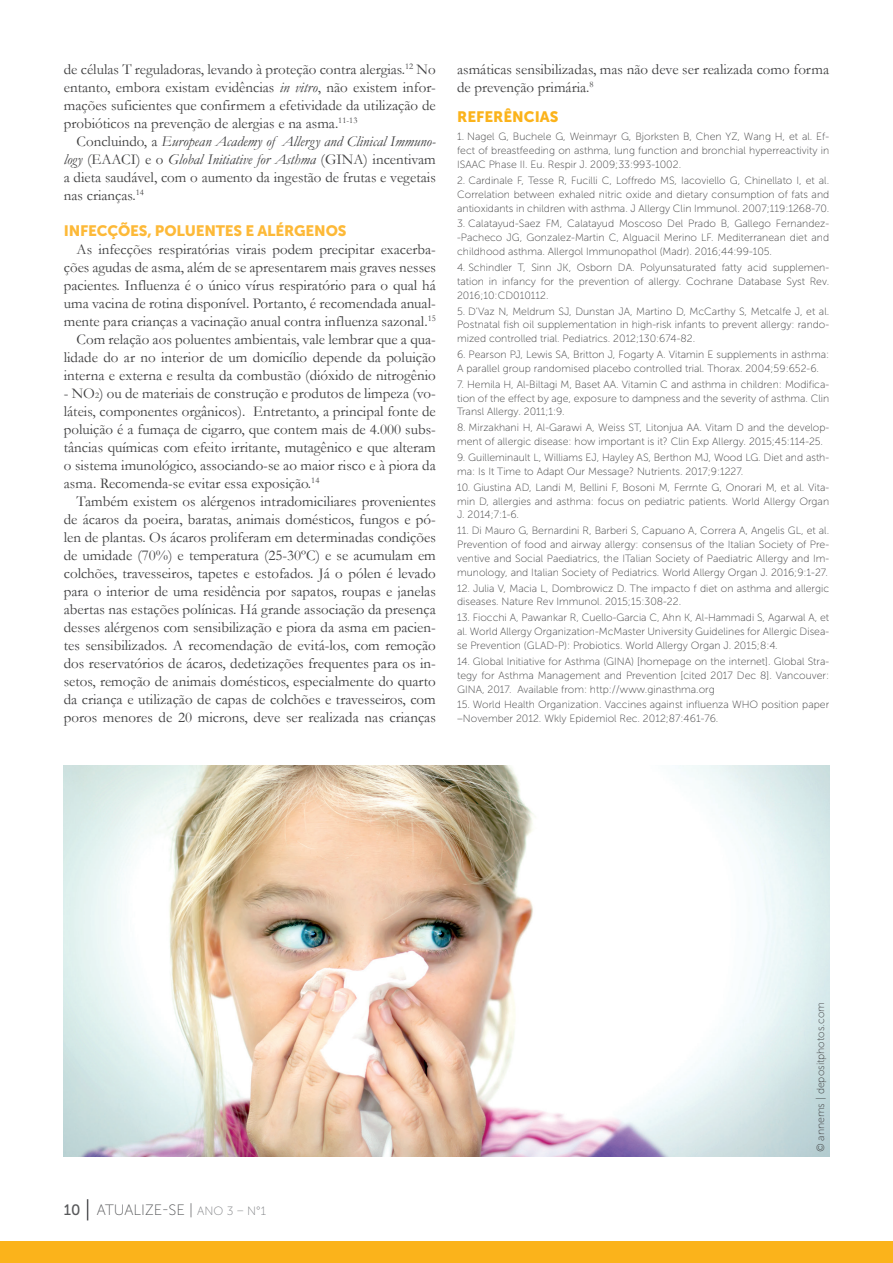
<style>
.page{position:relative;width:893px;height:1263px;background:#fff}
.page>*{position:absolute;margin:0;border:0;box-sizing:border-box;transform-origin:0 0}
.texto{font:15px/18px "Garamond";color:#3e3e3f;text-align:justify}
.texto-2{font:15px "Museo Sans 900";letter-spacing:-.01em;color:#fdb938}
.t1{font:15px "Museo Sans 100";color:#57585a}
.TIT_REFERENCIAS{font:15px "Museo Sans 900";color:#fbb31b}
.fonte{font:10.5px/13.8px "Museo Sans 100";color:#3e3e3f;text-align:justify}
.s1{font-style:italic}
.s2{font-size:8.7px}
.s3{font-family:"Museo Sans 500"}
.s4{font-size:12px;color:#808285}
</style>
<div class="page">
<svg style="left:87px;top:1199px;width:1px;height:21px"></svg>
<div style="left:0;top:1242px;width:893px;height:21px;background:#fbb31b"></div>
<img style="left:64px;top:765px;width:765px;height:392px">
<p class="texto" style="left:64px;top:59px;width:374px">de células T reguladoras, levando à proteção contra alergias.<sup>12</sup> No entanto, embora existam evidências <span class="s1">in vitro</span>, não existem infor&shy;mações suficientes que confirmem a efetividade da utilização de probióticos na prevenção de alergias e na asma.<sup>11-13</sup></p>
<p class="texto" style="left:64px;top:131px;width:374px;text-indent:13px">Concluindo, a <span class="s1">European Academy of Allergy and Clinical Immuno&shy;logy</span> (EAACI) e o <span class="s1">Global Initiative for Asthma</span> (GINA) incentivam a dieta saudável, com o aumento da ingestão de frutas e vegetais nas crianças.<sup>14</sup></p>
<p class="texto-2" style="left:64px;top:222px;width:284px">INFECÇÕES, POLUENTES E ALÉRGENOS</p>
<p class="texto" style="left:64px;top:239px;width:374px;text-indent:13px">As infecções respiratórias virais podem precipitar exacerba&shy;ções agudas de asma, além de se apresentarem mais graves nesses pacientes. Influenza é o único vírus respiratório para o qual há uma vacina de rotina disponível. Portanto, é recomendada anual&shy;mente para crianças a vacinação anual contra influenza sazonal.<sup>15</sup></p>
<p class="texto" style="left:64px;top:329px;width:374px;text-indent:13px">Com relação aos poluentes ambientais, vale lembrar que a qua&shy;lidade do ar no interior de um domicílio depende da poluição interna e externa e resulta da combustão (dióxido de nitrogênio</p>
<p class="texto" style="left:64px;top:383px;width:374px">- NO<span class="s2">2</span>) ou de materiais de construção e produtos de limpeza (vo&shy;láteis, componentes orgânicos). Entretanto, a principal fonte de poluição é a fumaça de cigarro, que contem mais de 4.000 subs&shy;tâncias químicas com efeito irritante, mutagênico e que alteram o sistema imunológico, associando-se ao maior risco e à piora da asma. Recomenda-se evitar essa exposição.<sup>14</sup></p>
<p class="texto" style="left:64px;top:491px;width:374px;text-indent:13px">Também existem os alérgenos intradomiciliares provenientes de ácaros da poeira, baratas, animais domésticos, fungos e pó&shy;len de plantas. Os ácaros proliferam em determinadas condições de umidade (70%) e temperatura (25-30ºC) e se acumulam em colchões, travesseiros, tapetes e estofados. Já o pólen é levado para o interior de uma residência por sapatos, roupas e janelas abertas nas estações polínicas. Há grande associação da presença desses alérgenos com sensibilização e piora da asma em pacien&shy;tes sensibilizados. A recomendação de evitá-los, com remoção dos reservatórios de ácaros, dedetizações frequentes para os in&shy;setos, remoção de animais domésticos, especialmente do quarto da criança e utilização de capas de colchões e travesseiros, com poros menores de 20 microns, deve ser realizada nas crianças</p>
<p class="texto" style="left:457px;top:59px;width:374px">asmáticas sensibilizadas, mas não deve ser realizada como forma de prevenção primária.<sup>8</sup></p>
<p class="TIT_REFERENCIAS" style="left:457px;top:109px;width:103px">REFERÊNCIAS</p>
<p class="fonte" style="left:457px;top:130px;width:374px">1. Nagel G, Buchele G, Weinmayr G, Bjorksten B, Chen YZ, Wang H, et al. Ef&shy;fect of breastfeeding on asthma, lung function and bronchial hyperreactivity in ISAAC Phase II. Eu. Respir J. 2009;33:993-1002.</p>
<p class="fonte" style="left:457px;top:174px;width:374px">2. Cardinale F, Tesse R, Fucilli C, Loffredo MS, Iacoviello G, Chinellato I, et al.<br>Correlation between exhaled nitric oxide and dietary consumption of fats and antioxidants in children with asthma. J Allergy Clin Immunol. 2007;119:1268-70.</p>
<p class="fonte" style="left:457px;top:217px;width:374px">3. Calatayud-Saez FM, Calatayud Moscoso Del Prado B, Gallego Fernandez--Pacheco JG, Gonzalez-Martin C, Alguacil Merino LF. Mediterranean diet and childhood asthma. Allergol Immunopathol (Madr). 2016;44:99-105.</p>
<p class="fonte" style="left:457px;top:261px;width:374px">4. Schindler T, Sinn JK, Osborn DA. Polyunsaturated fatty acid supplemen&shy;tation in infancy for the prevention of allergy. Cochrane Database Syst Rev.<br>2016;10:CD010112.</p>
<p class="fonte" style="left:457px;top:304px;width:374px">5. D’Vaz N, Meldrum SJ, Dunstan JA, Martino D, McCarthy S, Metcalfe J, et al.<br>Postnatal fish oil supplementation in high-risk infants to prevent allergy: rando&shy;mized controlled trial. Pediatrics. 2012;130:674-82.</p>
<p class="fonte" style="left:457px;top:348px;width:374px">6. Pearson PJ, Lewis SA, Britton J, Fogarty A. Vitamin E supplements in asthma:<br>A parallel group randomised placebo controlled trial. Thorax. 2004;59:652-6.</p>
<p class="fonte" style="left:457px;top:377px;width:374px">7. Hemila H, Al-Biltagi M, Baset AA. Vitamin C and asthma in children: Modifica&shy;tion of the effect by age, exposure to dampness and the severity of asthma. Clin Transl Allergy. 2011;1:9.</p>
<p class="fonte" style="left:457px;top:421px;width:374px">8. Mirzakhani H, Al-Garawi A, Weiss ST, Litonjua AA. Vitam D and the develop&shy;ment of allergic disease: how important is it? Clin Exp Allergy. 2015;45:114-25.</p>
<p class="fonte" style="left:457px;top:451px;width:374px">9. Guilleminault L, Williams EJ, Hayley AS, Berthon MJ, Wood LG. Diet and asth&shy;ma: Is It Time to Adapt Our Message? Nutrients. 2017;9:1227.</p>
<p class="fonte" style="left:457px;top:480px;width:374px">10. Giustina AD, Landi M, Bellini F, Bosoni M, Ferrnte G, Onorari M, et al. Vita&shy;min D, allergies and asthma: focus on pediatric patients. World Allergy Organ J. 2014;7:1-6.</p>
<p class="fonte" style="left:457px;top:524px;width:374px">11. Di Mauro G, Bernardini R, Barberi S, Capuano A, Correra A, Angelis GL, et al.<br>Prevention of food and airway allergy: consensus of the Italian Society of Pre&shy;ventive and Social Paediatrics, the ITalian Society of Paediatric Allergy and Im&shy;munology, and Italian Society of Pediatrics. World Allergy Organ J. 2016;9:1-27.</p>
<p class="fonte" style="left:457px;top:581px;width:374px">12. Julia V, Macia L, Dombrowicz D. The impacto f diet on asthma and allergic diseases. Nature Rev Immunol. 2015;15:308-22.</p>
<p class="fonte" style="left:457px;top:611px;width:374px">13. Fiocchi A, Pawankar R, Cuello-Garcia C, Ahn K, Al-Hammadi S, Agarwal A, et al. World Allergy Organization-McMaster University Guidelines for Allergic Disea&shy;se Prevention (GLAD-P): Probiotics. World Allergy Organ J. 2015;8:4.</p>
<p class="fonte" style="left:457px;top:654px;width:374px">14. Global Initiative for Asthma (GINA) [homepage on the internet]. Global Stra&shy;tegy for Asthma Management and Prevention [cited 2017 Dec 8]. Vancouver:<br>GINA, 2017. Available from: http://www.ginasthma.org</p>
<p class="fonte" style="left:457px;top:698px;width:374px">15. World Health Organization. Vaccines against influenza WHO position paper –November 2012. Wkly Epidemiol Rec. 2012;87:461-76.</p>
<h1 class="t1" style="left:64px;top:1202px;width:204px"><span class="s3">10</span> ATUALIZE-SE | <span class="s4">ANO 3 – N°1</span></h1>
<p class="fonte" style="left:814px;top:1152px;width:152px;rotate:-90deg">© annems | depositphotos.com</p>
</div>
